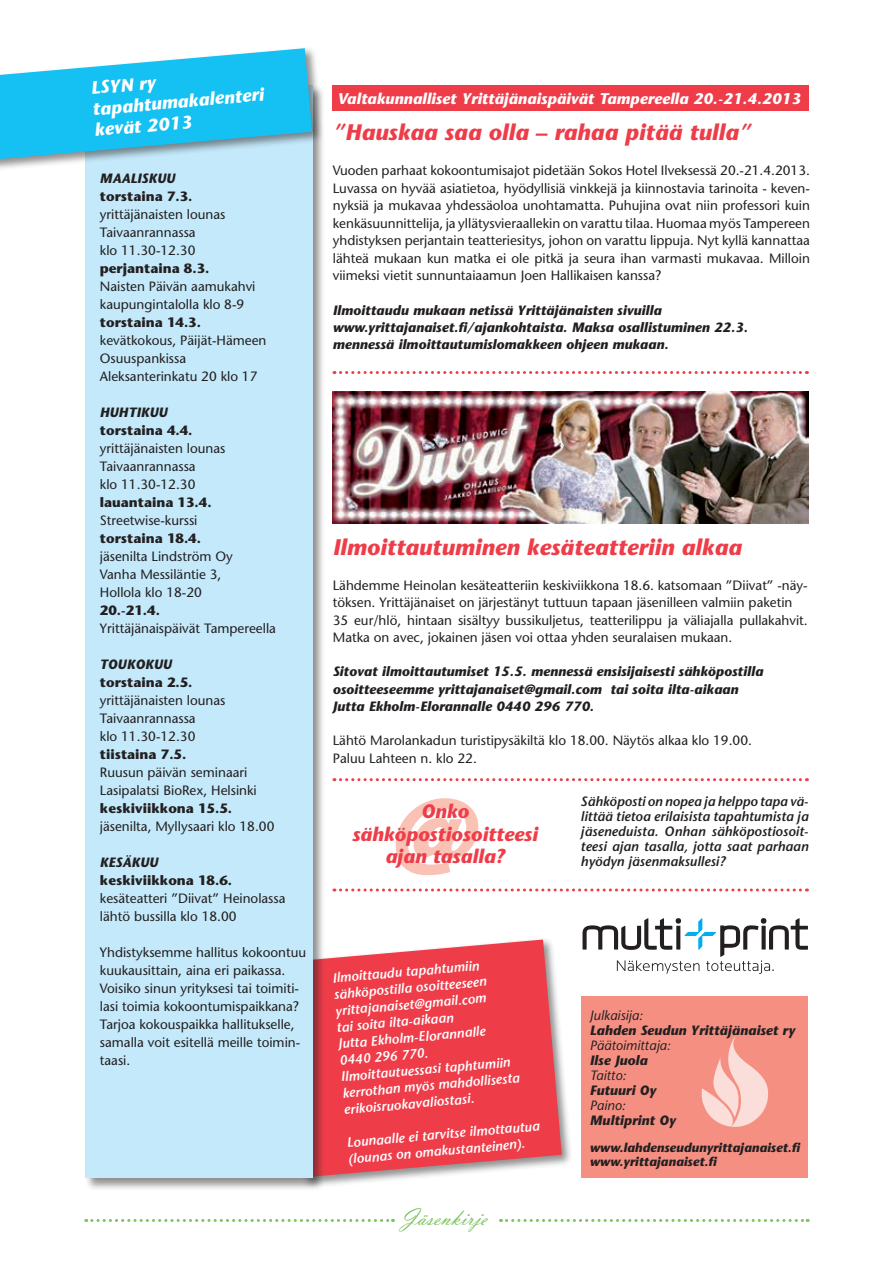
<style>
.page{position:relative;width:893px;height:1263px;background:#fff}
.page>*{position:absolute;margin:0;border:0;box-sizing:border-box;transform-origin:0 0}
.t1{font:italic 700 106.35px "Stone Sans";color:#fac1b5}
.t2{font:24.45px "Vladimir Scr D";color:#7bc35c}
.t3{font:italic 700 22.5px "Stone Sans";color:#ee3d49}
.t4{font:italic 700 19.5px/22.5px "Stone Sans";color:#ee3d49;text-align:center}
.t5{font:italic 700 18px/21px "Stone Sans";color:#fff}
.t6{font:italic 700 15.45px "Stone Sans";color:#fff}
.t7{font:13.5px/18px "Stone Sans";color:#231f20}
.t8{font:italic 700 13.5px/17.2px "Stone Sans";color:#231f20}
.t9{font:italic 600 13.5px/16.5px "Stone Sans";color:#fff}
.t10{font:italic 600 13.5px/15px "Stone Sans";color:#231f20;text-align:justify}
.t11{font:700 13.5px "Stone Sans";color:#231f20}
.t12{font:italic 13.5px "Stone Sans";color:#231f20}
.t13{font:italic 700 12.75px/13.5px "Stone Sans";color:#231f20}
</style>
<div class="page">
<div style="left:283px;top:937px;width:290px;height:251px;background:#231f20;opacity:.5"></div>
<svg style="left:325px;top:939px;width:237px;height:238px;background:#ec515b"></svg>
<div style="left:84px;top:84px;width:241px;height:1107px;background:#231f20;opacity:.5"></div>
<div style="left:85px;top:85px;width:227px;height:1093px;background:#c3e9fa"></div>
<div style="left:581px;top:996px;width:227px;height:182px;background:#f48f82"></div>
<div style="left:0;top:46px;width:323px;height:127px;background:#231f20;opacity:.5"></div>
<svg style="left:0;top:48px;width:312px;height:111px"></svg>
<svg style="left:582px;top:918px;width:226px;height:56px"></svg>
<svg style="left:701px;top:1036px;width:67px;height:91px"></svg>
<svg style="left:86px;top:1219px;width:307px;height:3px"></svg>
<svg style="left:500px;top:1219px;width:308px;height:3px"></svg>
<svg style="left:334px;top:888px;width:466px;height:3px"></svg>
<svg style="left:334px;top:778px;width:466px;height:3px"></svg>
<div style="left:332px;top:85px;width:477px;height:26px;background:#ee3d49"></div>
<svg style="left:334px;top:371px;width:466px;height:3px"></svg>
<img style="left:333px;top:392px;width:475px;height:132px">
<h3 class="t5" style="left:90px;top:77px;width:173px;rotate:-5deg">LSYN ry tapahtumakalenteri kevät 2013</h3>
<p class="t8" style="left:100px;top:169px;width:77px">MAALISKUU</p>
<p class="t11" style="left:100px;top:188px;width:94px">torstaina 7.3.</p>
<p class="t7" style="left:100px;top:205px;width:127px">yrittäjänaisten lounas<br>Taivaanrannassa<br>klo 11.30-12.30</p>
<p class="t11" style="left:100px;top:260px;width:111px">perjantaina 8.3.</p>
<p class="t7" style="left:100px;top:277px;width:157px">Naisten Päivän aamukahvi kaupungintalolla klo 8-9</p>
<p class="t11" style="left:100px;top:314px;width:103px">torstaina 14.3.</p>
<p class="t7" style="left:100px;top:331px;width:168px">kevätkokous, Päijät-Hämeen<br>Osuuspankissa<br>Aleksanterinkatu 20 klo 17</p>
<p class="t8" style="left:100px;top:403px;width:69px">HUHTIKUU</p>
<p class="t11" style="left:100px;top:422px;width:94px">torstaina 4.4.</p>
<p class="t7" style="left:100px;top:439px;width:127px">yrittäjänaisten lounas<br>Taivaanrannassa<br>klo 11.30-12.30</p>
<p class="t11" style="left:100px;top:494px;width:113px">lauantaina 13.4.</p>
<p class="t7" style="left:100px;top:511px;width:99px">Streetwise-kurssi</p>
<p class="t11" style="left:100px;top:530px;width:103px">torstaina 18.4.</p>
<p class="t7" style="left:100px;top:547px;width:135px">jäsenilta Lindström Oy<br>Vanha Messiläntie 3,<br>Hollola klo 18-20</p>
<p class="t11" style="left:100px;top:602px;width:62px">20.-21.4.</p>
<p class="t7" style="left:100px;top:619px;width:178px">Yrittäjänaispäivät Tampereella</p>
<p class="t8" style="left:100px;top:655px;width:74px">TOUKOKUU</p>
<p class="t11" style="left:100px;top:674px;width:94px">torstaina 2.5.</p>
<p class="t7" style="left:100px;top:691px;width:127px">yrittäjänaisten lounas<br>Taivaanrannassa<br>klo 11.30-12.30</p>
<p class="t11" style="left:100px;top:746px;width:88px">tiistaina 7.5.</p>
<p class="t7" style="left:100px;top:763px;width:158px">Ruusun päivän seminaari<br>Lasipalatsi BioRex, Helsinki</p>
<p class="t11" style="left:100px;top:800px;width:134px">keskiviikkona 15.5.</p>
<p class="t7" style="left:100px;top:817px;width:176px">jäsenilta, Myllysaari klo 18.00</p>
<p class="t8" style="left:100px;top:853px;width:60px">KESÄKUU</p>
<p class="t11" style="left:100px;top:872px;width:134px">keskiviikkona 18.6.</p>
<p class="t7" style="left:100px;top:889px;width:187px">kesäteatteri ”Diivat” Heinolassa lähtö bussilla klo 18.00</p>
<p class="t7" style="left:100px;top:943px;width:208px">Yhdistyksemme hallitus kokoontuu kuukausittain, aina eri paikassa.<br>Voisiko sinun yrityksesi tai toimiti&shy;lasi toimia kokoontumispaikkana?<br>Tarjoa kokouspaikka hallitukselle, samalla voit esitellä meille toimin&shy;taasi.</p>
<p class="t6" style="left:338px;top:89px;width:465px">Valtakunnalliset Yrittäjänaispäivät Tampereella 20.-21.4.2013</p>
<h3 class="t3" style="left:333px;top:119px;width:420px">”Hauskaa saa olla – rahaa pitää tulla”</h3>
<p class="t7" style="left:333px;top:162px;width:479px;line-height:17.5px;text-align:justify">Vuoden parhaat kokoontumisajot pidetään Sokos Hotel Ilveksessä 20.-21.4.2013.<br>Luvassa on hyvää asiatietoa, hyödyllisiä vinkkejä ja kiinnostavia tarinoita - keven&shy;nyksiä ja mukavaa yhdessäoloa unohtamatta. Puhujina ovat niin professori kuin kenkäsuunnittelija, ja yllätysvieraallekin on varattu tilaa. Huomaa myös Tampereen yhdistyksen perjantain teatteriesitys, johon on varattu lippuja. Nyt kyllä kannattaa lähteä mukaan kun matka ei ole pitkä ja seura ihan varmasti mukavaa. Milloin viimeksi vietit sunnuntaiaamun Joen Hallikaisen kanssa?</p>
<p class="t8" style="left:333px;top:302px;width:417px">Ilmoittaudu mukaan netissä Yrittäjänaisten sivuilla www.yrittajanaiset.fi/ajankohtaista. Maksa osallistuminen 22.3. mennessä ilmoittautumislomakkeen ohjeen mukaan.</p>
<h3 class="t3" style="left:333px;top:533px;width:411px">Ilmoittautuminen kesäteatteriin alkaa</h3>
<p class="t7" style="left:333px;top:577px;width:476px;line-height:17.2px">Lähdemme Heinolan kesäteatteriin keskiviikkona 18.6. katsomaan ”Diivat” -näy&shy;töksen. Yrittäjänaiset on järjestänyt tuttuun tapaan jäsenilleen valmiin paketin 35 eur/hlö, hintaan sisältyy bussikuljetus, teatterilippu ja väliajalla pullakahvit.<br>Matka on avec, jokainen jäsen voi ottaa yhden seuralaisen mukaan.</p>
<p class="t8" style="left:333px;top:663px;width:432px">Sitovat ilmoittautumiset 15.5. mennessä ensisijaisesti sähköpostilla osoitteeseemme yrittajanaiset@gmail.com tai soita ilta-aikaan<br>Jutta Ekholm-Elorannalle 0440 296 770.</p>
<p class="t7" style="left:333px;top:732px;width:421px">Lähtö Marolankadun turistipysäkiltä klo 18.00. Näytös alkaa klo 19.00.<br>Paluu Lahteen n. klo 22.</p>
<h1 class="t1" style="left:389px;top:773px;width:86px">@</h1>
<h3 class="t4" style="left:352px;top:800px;width:187px">Onko sähköpostiosoitteesi ajan tasalla?</h3>
<p class="t9" style="left:332px;top:970px;width:179px;rotate:-5deg">Ilmoittaudu tapahtumiin sähköpostilla osoitteeseen yrittajanaiset@gmail.com<br>tai soita ilta-aikaan<br>Jutta Ekholm-Elorannalle<br>0440 296 770.<br>Ilmoittautuessasi taphtumiin kerrothan myös mahdollisesta erikoisruokavaliostasi.</p>
<p class="t9" style="left:346px;top:1134px;width:195px;rotate:-5deg">Lounaalle ei tarvitse ilmottautua (lounas on omakustanteinen).</p>
<h2 class="t2" style="left:400px;top:1203px;width:88px">Jäsenkirje</h2>
<p class="t10" style="left:581px;top:794px;width:229px">Sähköposti on nopea ja helppo tapa vä&shy;littää tietoa erilaisista tapahtumista ja jäseneduista. Onhan sähköpostiosoit&shy;teesi ajan tasalla, jotta saat parhaan hyödyn jäsenmaksullesi?</p>
<p class="t12" style="left:590px;top:1008px;width:55px">Julkaisija:</p>
<p class="t8" style="left:590px;top:1022px;width:207px">Lahden Seudun Yrittäjänaiset ry</p>
<p class="t12" style="left:590px;top:1038px;width:82px">Päätoimittaja:</p>
<p class="t8" style="left:590px;top:1052px;width:59px">Ilse Juola</p>
<p class="t12" style="left:590px;top:1068px;width:38px">Taitto:</p>
<p class="t8" style="left:590px;top:1082px;width:68px">Futuuri Oy</p>
<p class="t12" style="left:590px;top:1098px;width:37px">Paino:</p>
<p class="t8" style="left:590px;top:1112px;width:87px">Multiprint Oy</p>
<p class="t13" style="left:590px;top:1141px;width:212px">www.lahdenseudunyrittajanaiset.fi www.yrittajanaiset.fi</p>
</div>
